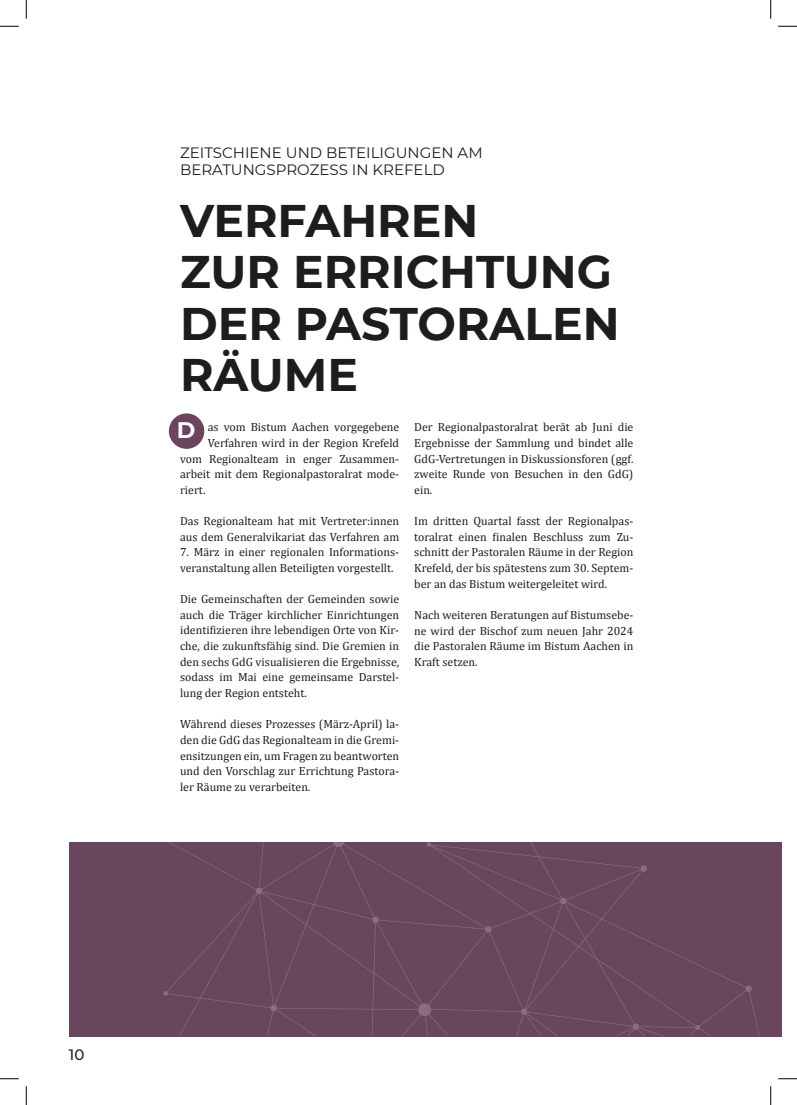
<style>
.page{position:relative;width:797px;height:1105px;background:#fff}
.page>*{position:absolute;margin:0;border:0;box-sizing:border-box;transform-origin:0 0}
.t1{font:700 45.62px/51.2px "Montserrat";color:#1d1d1b}
.t2{font:700 22.5px "Montserrat";color:#fff}
.t3{font:15px/17.5px "Montserrat";color:#1d1d1b}
.t4{font:500 15px "Montserrat";color:#1d1d1b}
.t5{font:11.88px/15.6px "Cambria";color:#1d1d1b;text-align:justify}
</style>
<div class="page">
<div style="left:69px;top:842px;width:712px;height:194px;background:#6a455e"></div>
<svg style="left:168px;top:842px;width:591px;height:194px"></svg>
<svg style="left:695px;top:1025px;width:5px;height:5px"></svg>
<svg style="left:163px;top:991px;width:5px;height:5px"></svg>
<svg style="left:632px;top:1023px;width:7px;height:7px"></svg>
<svg style="left:745px;top:985px;width:7px;height:7px"></svg>
<svg style="left:426px;top:842px;width:221px;height:62px"></svg>
<svg style="left:521px;top:1008px;width:6px;height:7px"></svg>
<svg style="left:418px;top:1003px;width:13px;height:13px"></svg>
<svg style="left:270px;top:1005px;width:7px;height:6px"></svg>
<svg style="left:372px;top:916px;width:7px;height:7px"></svg>
<svg style="left:485px;top:926px;width:6px;height:6px"></svg>
<svg style="left:333px;top:842px;width:11px;height:5px"></svg>
<svg style="left:255px;top:842px;width:9px;height:52px"></svg>
<div style="left:169px;top:413px;width:35px;height:36px;background:#6a455e;border-radius:50%"></div>
<svg style="left:0;top:25px;width:19px;height:2px"></svg>
<svg style="left:778px;top:25px;width:19px;height:2px"></svg>
<svg style="left:0;top:1078px;width:19px;height:1px"></svg>
<svg style="left:778px;top:1078px;width:19px;height:1px"></svg>
<svg style="left:25px;top:0;width:2px;height:19px"></svg>
<svg style="left:25px;top:1086px;width:2px;height:19px"></svg>
<svg style="left:770px;top:0;width:1px;height:19px"></svg>
<svg style="left:770px;top:1086px;width:1px;height:19px"></svg>
<p class="t3" style="left:180px;top:143px;width:304px">ZEITSCHIENE UND BETEILIGUNGEN AM<br>BERATUNGSPROZESS IN KREFELD</p>
<h1 class="t1" style="left:180px;top:193px;width:441px">VERFAHREN<br>ZUR ERRICHTUNG<br>DER PASTORALEN<br>RÄUME</h1>
<p class="t5" style="left:208px;top:419px;width:193px">as vom Bistum Aachen vorgegebene</p>
<p class="t5" style="left:208px;top:435px;width:193px">Verfahren wird in der Region Krefeld</p>
<p class="t5" style="left:180px;top:451px;width:221px">vom Regionalteam in enger Zusammen-</p>
<p class="t5" style="left:180px;top:466px;width:221px">arbeit mit dem Regionalpastoralrat mode-</p>
<p class="t5" style="left:180px;top:482px;width:27px">riert.</p>
<p class="t5" style="left:180px;top:513px;width:221px">Das Regionalteam hat mit Vertreter:innen aus dem Generalvikariat das Verfahren am</p>
<p class="t5" style="left:180px;top:544px;width:221px">7. März in einer regionalen Informations&shy;veranstaltung allen Beteiligten vorgestellt.</p>
<p class="t5" style="left:180px;top:591px;width:221px">Die Gemeinschaften der Gemeinden sowie auch die Träger kirchlicher Einrichtungen identifizieren ihre lebendigen Orte von Kir&shy;che, die zukunftsfähig sind. Die Gremien in den sechs GdG visualisieren die Ergebnisse, sodass im Mai eine gemeinsame Darstel&shy;lung der Region entsteht.</p>
<p class="t5" style="left:180px;top:716px;width:221px">Während dieses Prozesses (März-April) la&shy;den die GdG das Regionalteam in die Gremi&shy;ensitzungen ein, um Fragen zu beantworten und den Vorschlag zur Errichtung Pastora&shy;ler Räume zu verarbeiten.</p>
<h2 class="t2" style="left:177px;top:414px;width:20px">D</h2>
<p class="t5" style="left:414px;top:420px;width:221px">Der Regionalpastoralrat berät ab Juni die Ergebnisse der Sammlung und bindet alle GdG-Vertretungen in Diskussionsforen (ggf. zweite Runde von Besuchen in den GdG) ein.</p>
<p class="t5" style="left:414px;top:513px;width:221px">Im dritten Quartal fasst der Regionalpas&shy;toralrat einen finalen Beschluss zum Zu&shy;schnitt der Pastoralen Räume in der Region Krefeld, der bis spätestens zum 30. Septem&shy;ber an das Bistum weitergeleitet wird.</p>
<p class="t5" style="left:414px;top:607px;width:221px">Nach weiteren Beratungen auf Bistumsebe&shy;ne wird der Bischof zum neuen Jahr 2024 die Pastoralen Räume im Bistum Aachen in Kraft setzen.</p>
<p class="t4" style="left:69px;top:1044px;width:17px">10</p>
</div>
